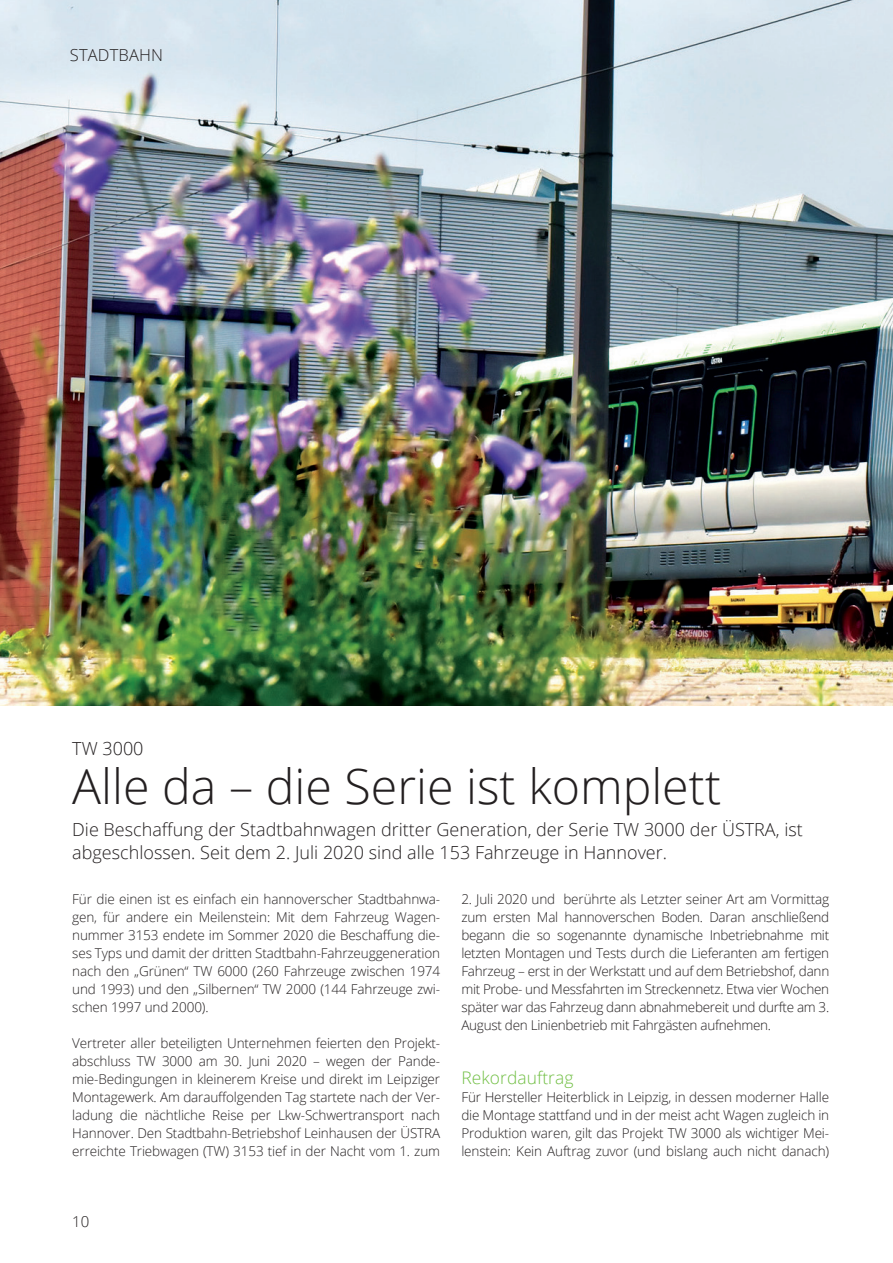
<style>
.page{position:relative;width:893px;height:1263px;background:#fff}
.page>*{position:absolute;margin:0;border:0;box-sizing:border-box;transform-origin:0 0}
.t1{font:300 48.3px "Open Sans";color:#231f20}
.t2{font:300 18px/23.4px "Open Sans";color:#231f20}
.t3{font:300 17.4px "Open Sans";letter-spacing:.005em;color:#71bf44}
.t4{font:300 16.5px "Open Sans";letter-spacing:.01em;color:#231f20}
.t5{font:300 15px "Open Sans";color:#231f20}
.t6{font:300 13.5px/18px "Open Sans";letter-spacing:-.01em;color:#231f20;text-align:justify}
</style>
<div class="page">
<img style="left:0;top:0;width:893px;height:706px">
<p class="t4" style="left:70px;top:44px;width:95px">STADTBAHN</p>
<h2 class="t2" style="left:72px;top:737px;width:73px">TW 3000</h2>
<h1 class="t1" style="left:72px;top:753px;width:650px">Alle da – die Serie ist komplett</h1>
<h2 class="t2" style="left:72px;top:817px;width:732px">Die Beschaffung der Stadtbahnwagen dritter Generation, der Serie TW 3000 der ÜSTRA, ist abgeschlossen. Seit dem 2. Juli 2020 sind alle 153 Fahrzeuge in Hannover.</h2>
<p class="t6" style="left:72px;top:889px;width:369px">Für die einen ist es einfach ein hannoverscher Stadtbahnwa&shy;gen, für andere ein Meilenstein: Mit dem Fahrzeug Wagen&shy;nummer 3153 endete im Sommer 2020 die Beschaffung die&shy;ses Typs und damit der dritten Stadtbahn-Fahrzeuggeneration nach den „Grünen“ TW 6000 (260 Fahrzeuge zwischen 1974 und 1993) und den „Silbernen“ TW 2000 (144 Fahrzeuge zwi&shy;schen 1997 und 2000).</p>
<p class="t6" style="left:72px;top:1033px;width:369px">Vertreter aller beteiligten Unternehmen feierten den Projekt&shy;abschluss TW 3000 am 30. Juni 2020 – wegen der Pande&shy;mie-Bedingungen in kleinerem Kreise und direkt im Leipziger Montagewerk. Am darauffolgenden Tag startete nach der Ver&shy;ladung die nächtliche Reise per Lkw-Schwertransport nach Hannover. Den Stadtbahn-Betriebshof Leinhausen der ÜSTRA erreichte Triebwagen (TW) 3153 tief in der Nacht vom 1. zum</p>
<p class="t6" style="left:461px;top:889px;width:369px">2. Juli 2020 und berührte als Letzter seiner Art am Vormittag zum ersten Mal hannoverschen Boden. Daran anschließend begann die so sogenannte dynamische Inbetriebnahme mit letzten Montagen und Tests durch die Lieferanten am fertigen Fahrzeug – erst in der Werkstatt und auf dem Betriebshof, dann mit Probe- und Messfahrten im Streckennetz. Etwa vier Wochen später war das Fahrzeug dann abnahmebereit und durfte am 3.<br>August den Linienbetrieb mit Fahrgästen aufnehmen.</p>
<p class="t3" style="left:461px;top:1065px;width:114px">Rekordauftrag</p>
<p class="t6" style="left:461px;top:1087px;width:369px">Für Hersteller Heiterblick in Leipzig, in dessen moderner Halle die Montage stattfand und in der meist acht Wagen zugleich in Produktion waren, gilt das Projekt TW 3000 als wichtiger Mei&shy;lenstein: Kein Auftrag zuvor (und bislang auch nicht danach)</p>
<p class="t5" style="left:72px;top:1211px;width:18px">10</p>
</div>
